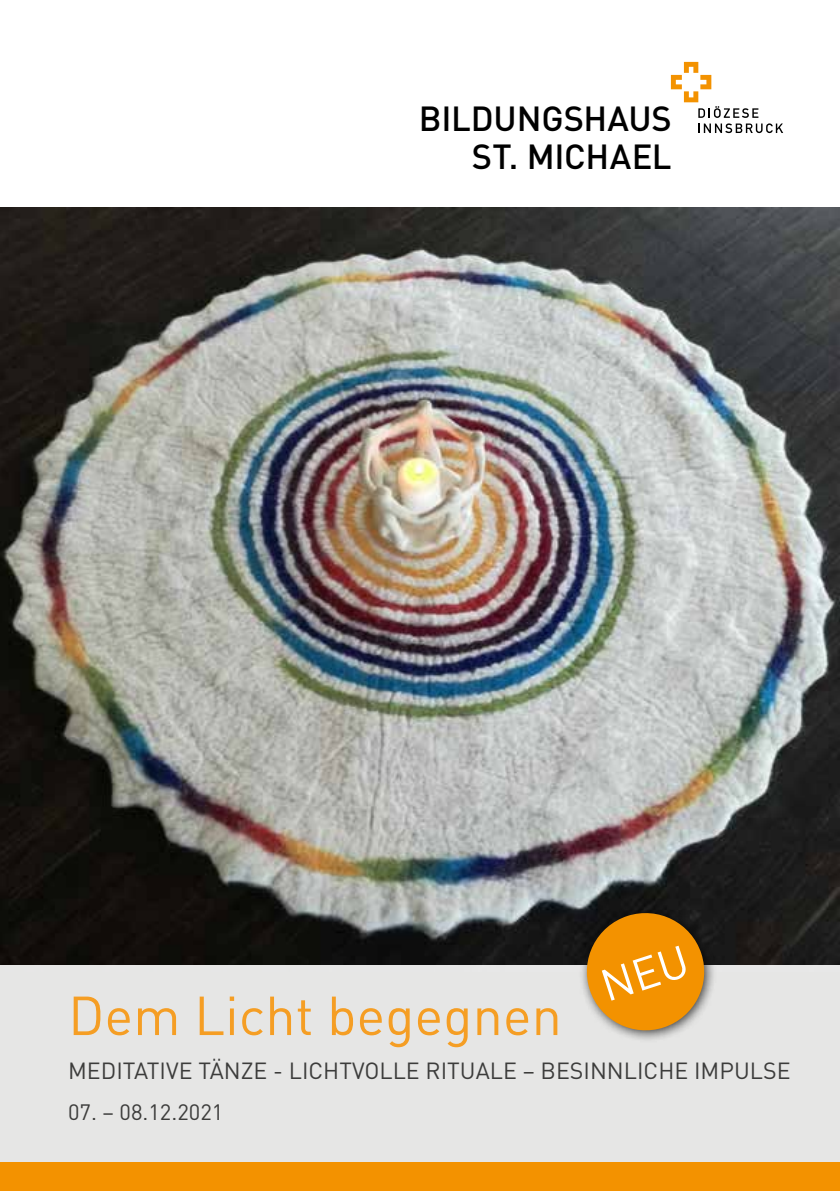
<style>
.page{position:relative;width:840px;height:1191px;background:#fff}
.page>*{position:absolute;margin:0;border:0;box-sizing:border-box;transform-origin:0 0}
.t1{font:54px "DIN";color:#f59e24}
.t2{font:500 34.4px/38.4px "DIN Pro";letter-spacing:-.005em;color:#000;text-align:right}
.t3{font:23px "DIN";color:#3c3c3b}
.t4{font:22px "DIN";color:#3c3c3b}
</style>
<div class="page">
<img style="left:0;top:208px;width:839px;height:757px">
<div style="left:0;top:965px;width:839px;height:207px;background:#e6e6e5"></div>
<svg style="left:670px;top:62px;width:112px;height:71px"></svg>
<div style="left:0;top:1162px;width:839px;height:29px;background:#f39200"></div>
<div style="left:578px;top:904px;width:138px;height:139px;background:#000;opacity:.75"></div>
<svg style="left:579px;top:906px;width:132px;height:131px;background:#c2862a"></svg>
<h2 class="t2" style="left:419px;top:98px;width:254px">BILDUNGSHAUS<br>ST. MICHAEL</h2>
<h1 class="t1" style="left:68px;top:981px;width:495px">Dem Licht begegnen</h1>
<p class="t3" style="left:68px;top:1056px;width:723px">MEDITATIVE TÄNZE - LICHTVOLLE RITUALE – BESINNLICHE IMPULSE</p>
<p class="t4" style="left:68px;top:1098px;width:157px">07. – 08.12.2021</p>
</div>
